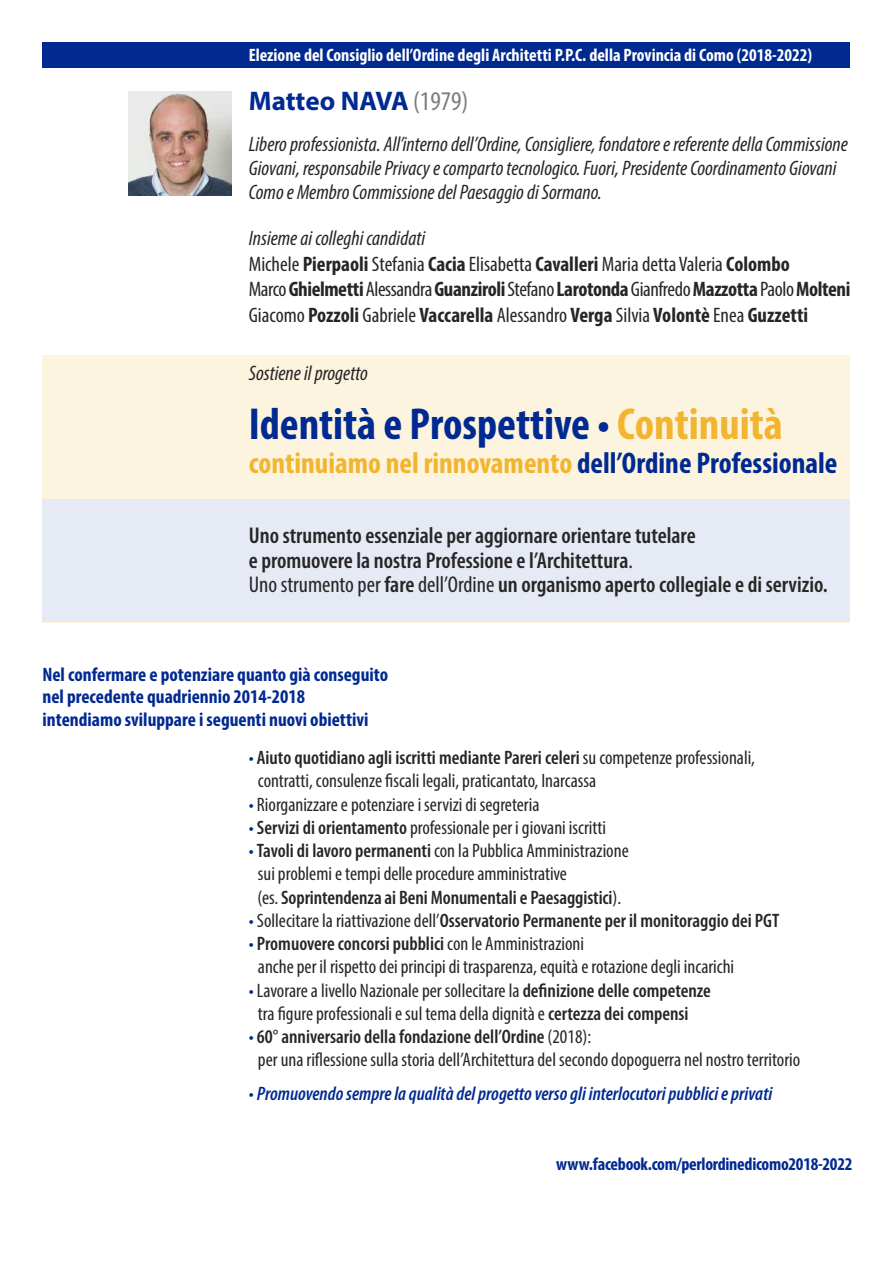
<style>
.page{position:relative;width:893px;height:1263px;background:#fff}
.page>*{position:absolute;margin:0;border:0;box-sizing:border-box;transform-origin:0 0}
.t1{font:700 condensed 45px "Myriad Pro";color:#002991}
.t2{font:700 condensed 30px "Myriad Pro";color:#f2b530}
.t3{font:700 27px "Myriad Pro";letter-spacing:-.005em;color:#002991}
.t4{font:600 condensed 22.95px/24.8px "Myriad Pro";color:#272526}
.t5{font:condensed 21px/25.5px "Myriad Pro";color:#272526}
.t6{font:italic condensed 21px/24px "Myriad Pro";color:#272526}
.t7{font:condensed 19.5px/23.2px "Myriad Pro";color:#272526}
.t8{font:700 condensed 19.5px/22.5px "Myriad Pro";color:#002991}
.t9{font:600 condensed 19.5px "Myriad Pro";color:#272526}
.t10{font:italic 600 condensed 19.5px "Myriad Pro";color:#002991}
.t11{font:700 condensed 18px "Myriad Pro";color:#fff}
.t12{font:700 condensed 18px "Myriad Pro";letter-spacing:-.015em;color:#002991}
.s1{font-weight:400;font-stretch:condensed;color:#7d7c7d}
.s2{font-style:italic}
.s3{font-weight:700}
.s4{color:#f2b530}
.s5{color:#002991}
.s6{font-weight:400}
.s7{font-weight:600}
.s8{font-weight:400;color:#002991}
.s9{font-weight:400;font-style:normal}
</style>
<div class="page">
<div style="left:43px;top:355px;width:807px;height:267px;background:#fdf4e0"></div>
<div style="left:43px;top:499px;width:807px;height:123px;background:#e6eaf4"></div>
<div style="left:43px;top:43px;width:807px;height:25px;background:#002991"></div>
<img style="left:129px;top:92px;width:103px;height:103px">
<p class="t11" style="left:249px;top:48px;width:565px">Elezione del Consiglio dell’Ordine degli Architetti P.P.C. della Provincia di Como (2018-2022)</p>
<h3 class="t3" style="left:249px;top:91px;width:221px">Matteo NAVA <span class="s1">(1979)</span></h3>
<p class="t6" style="left:249px;top:133px;width:601px">Liberoprofessionista. All’internodell’Ordine,Consigliere, fondatoreereferentedellaCommissione<br>Giovani, responsabilePrivacyecompartotecnologico.Fuori,PresidenteCoordinamento Giovani<br>Comoe MembroCommissionedelPaesaggiodiSormano.</p>
<p class="t5" style="left:249px;top:227px;width:603px"><span class="s2">Insiemeai colleghi candidati<br></span>Michele <span class="s3">Pierpaoli</span> Stefania <span class="s3">Cacia</span> Elisabetta <span class="s3">Cavalleri</span> Maria detta Valeria <span class="s3">Colombo </span>Marco<span class="s3">Ghielmetti</span>Alessandra<span class="s3">Guanziroli</span>Stefano<span class="s3">Larotonda</span>Gianfredo<span class="s3">Mazzotta</span>Paolo<span class="s3">Molteni </span>Giacomo <span class="s3">Pozzoli</span> Gabriele <span class="s3">Vaccarella</span> Alessandro <span class="s3">Verga</span> Silvia <span class="s3">Volontè</span> Enea <span class="s3">Guzzetti</span></p>
<p class="t6" style="left:249px;top:363px;width:121px">Sostieneilprogetto</p>
<h1 class="t1" style="left:249px;top:407px;width:536px">Identità e Prospettive • <span class="s4">Continuità</span></h1>
<h2 class="t2" style="left:249px;top:452px;width:590px">continuiamo nel rinnovamento <span class="s5">dell’Ordine Professionale</span></h2>
<p class="t4" style="left:249px;top:525px;width:581px">Uno strumento essenziale per aggiornare orientare tutelare<br>e promuovere la nostra Professione e l’Architettura<span class="s6">.<br>Uno strumento per</span> fare <span class="s6">dell’Ordine</span> un organismo aperto collegiale e di servizio.</p>
<p class="t8" style="left:43px;top:665px;width:347px">Nel confermare e potenziare quanto già conseguito nel precedente quadriennio 2014-2018 intendiamo sviluppare i seguenti nuovi obiettivi</p>
<p class="t7" style="left:258px;top:748px;width:499px;text-indent:-9px"><span class="s5">•</span> <span class="s7">Aiuto quotidiano agli iscritti mediante Pareri celeri</span> su competenze professionali, contratti, consulenze fiscali legali, praticantato, Inarcassa</p>
<p class="t7" style="left:249px;top:794px;width:292px"><span class="s5">•</span> Riorganizzare e potenziare i servizi di segreteria</p>
<p class="t7" style="left:249px;top:817px;width:359px"><span class="s5">•</span> <span class="s7">Servizi di orientamento</span> professionale per i giovani iscritti</p>
<p class="t7" style="left:258px;top:841px;width:373px;text-indent:-9px"><span class="s5">•</span> <span class="s7">Tavoli di lavoro permanenti</span> con la Pubblica Amministrazione sui problemi e tempi delleprocedureamministrative (es.<span class="s7">Soprintendenzaai BeniMonumentalie Paesaggistici</span>).</p>
<p class="t9" style="left:249px;top:913px;width:532px"><span class="s8">•</span> <span class="s6">Sollecitare la riattivazione dell’</span>Osservatorio Permanente per il monitoraggio dei PGT</p>
<p class="t7" style="left:258px;top:934px;width:478px;text-indent:-9px"><span class="s5">•</span> <span class="s7">Promuovere concorsi pubblici</span> con le Amministrazioni<br>anche per il rispetto dei principi di trasparenza, equità e rotazione degli incarichi</p>
<p class="t7" style="left:258px;top:980px;width:455px;text-indent:-9px"><span class="s5">•</span> Lavorare a livello Nazionale per sollecitare la <span class="s7">definizione delle competenze </span>tra figure professionali e sul tema della dignità e <span class="s7">certezza dei compensi</span></p>
<p class="t7" style="left:258px;top:1027px;width:544px;text-indent:-9px"><span class="s5">•</span> <span class="s7">60° anniversario della fondazione dell’Ordine</span> (2018):<br>per una riflessione sulla storia dell’Architettura del secondo dopoguerra nel nostro territorio</p>
<p class="t10" style="left:249px;top:1087px;width:525px"><span class="s9">•</span> Promuovendosemprela qualità del progettoverso gli interlocutori pubblicie privati</p>
<p class="t12" style="left:556px;top:1158px;width:298px">www.facebook.com/perlordinedicomo2018-2022</p>
</div>
